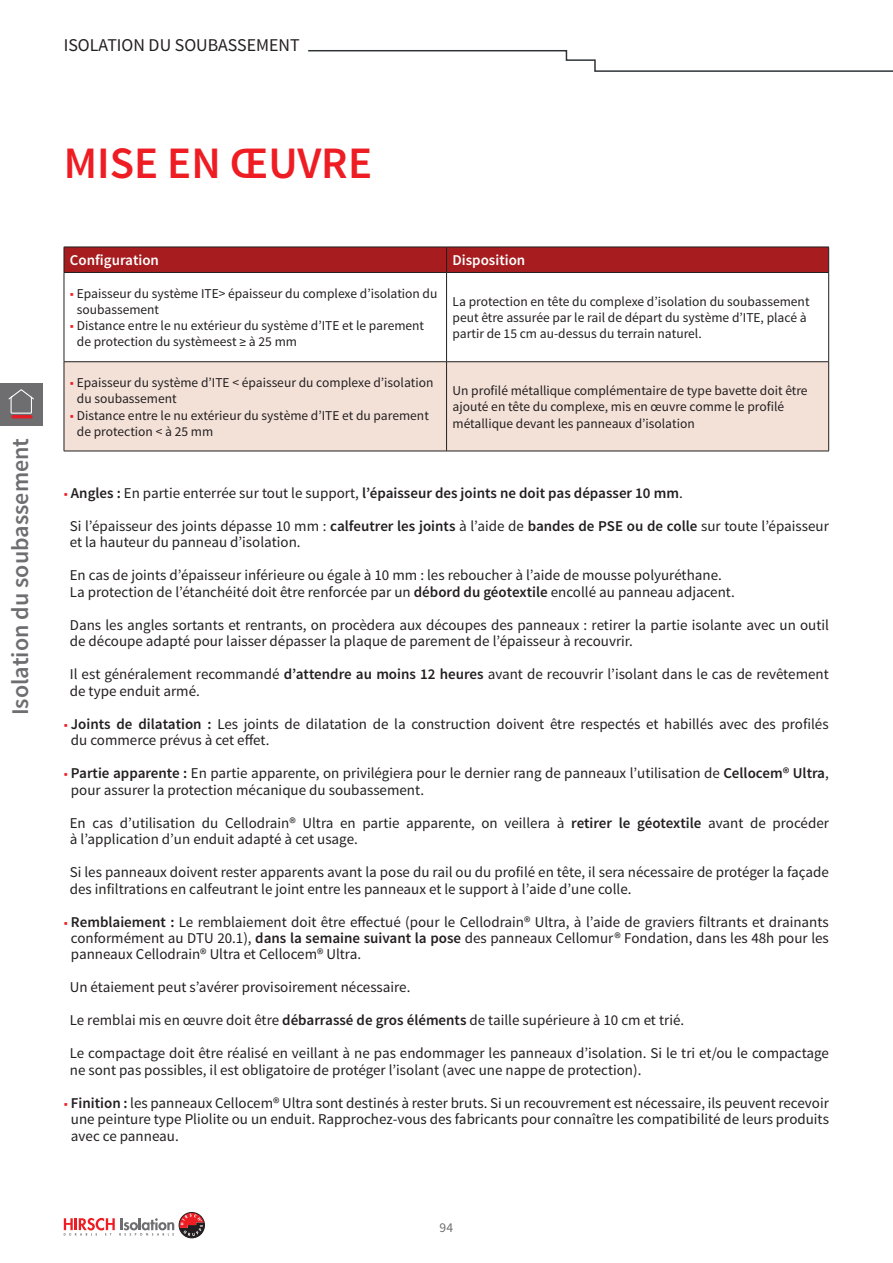
<style>
.page{position:relative;width:893px;height:1263px;background:#fff}
.page>*{position:absolute;margin:0;border:0;box-sizing:border-box;transform-origin:0 0}
.t1{font:600 45px "Source Sans Pro";color:#ee1d23}
.t2{font:600 24px "Source Sans Pro";color:#6e6d70}
.t3{font:18px "Source Sans Pro";color:#231f20}
.t4{font:15px/16.5px "Source Sans Pro";color:#231f20}
.t5{font:600 15px "Source Sans Pro";color:#fff}
.t6{font:13.5px/16.2px "Source Sans Pro";color:#231f20}
.t7{font:13.5px "Source Sans Pro";color:#6e6d70}
.s1{color:#ee1d23}
.s2{font-size:13.5px;color:#ee1d23}
.s3{font-weight:600}
</style>
<div class="page">
<svg style="left:64px;top:1212px;width:141px;height:26px"></svg>
<div style="left:65px;top:362px;width:763px;height:89px;background:#f3e1d8"></div>
<div style="left:64px;top:247px;width:765px;height:25px;background:#a61c1f"></div>
<hr style="left:64px;top:272px;width:382px;height:1px;background:#231f20">
<hr style="left:64px;top:273px;width:1px;height:89px;background:#231f20">
<hr style="left:446px;top:272px;width:383px;height:1px;background:#231f20">
<hr style="left:446px;top:273px;width:1px;height:89px;background:#231f20">
<hr style="left:828px;top:273px;width:1px;height:89px;background:#231f20">
<hr style="left:64px;top:361px;width:382px;height:1px;background:#231f20">
<hr style="left:64px;top:362px;width:1px;height:89px;background:#231f20">
<hr style="left:446px;top:361px;width:383px;height:1px;background:#231f20">
<hr style="left:446px;top:362px;width:1px;height:89px;background:#231f20">
<hr style="left:828px;top:362px;width:1px;height:89px;background:#231f20">
<hr style="left:64px;top:451px;width:765px;height:1px;background:#231f20">
<div style="left:0;top:383px;width:43px;height:42px;background:#6e6d70"></div>
<svg style="left:9px;top:389px;width:25px;height:25px"></svg>
<hr style="left:13px;top:415px;width:18px;height:3px;background:#e41e25">
<svg style="left:308px;top:50px;width:585px;height:22px"></svg>
<p class="t3" style="left:64px;top:36px;width:237px">ISOLATION DU SOUBASSEMENT</p>
<h2 class="t2" style="left:9px;top:715px;width:279px;rotate:-90deg">Isolation du soubassement</h2>
<h1 class="t1" style="left:64px;top:142px;width:310px">MISE EN ŒUVRE</h1>
<p class="t5" style="left:70px;top:253px;width:90px">Configuration</p>
<p class="t5" style="left:452px;top:253px;width:74px">Disposition</p>
<p class="t6" style="left:77px;top:286px;width:362px;text-indent:-7px"><span class="s1">■</span> Epaisseur du système ITE&gt; épaisseur du complexe d’isolation du soubassement</p>
<p class="t6" style="left:77px;top:318px;width:349px;text-indent:-7px"><span class="s1">■</span> Distance entre le nu extérieur du système d’ITE et le parement de protection du systèmeest ≥ à 25 mm</p>
<p class="t6" style="left:452px;top:294px;width:358px">La protection en tête du complexe d’isolation du soubassement peut être assurée par le rail de départ du système d’ITE, placé à partir de 15 cm au-dessus du terrain naturel.</p>
<p class="t6" style="left:77px;top:375px;width:358px;text-indent:-7px"><span class="s1">■</span> Epaisseur du système d’ITE &lt; épaisseur du complexe d’isolation du soubassement</p>
<p class="t6" style="left:77px;top:407px;width:353px;text-indent:-7px"><span class="s1">■</span> Distance entre le nu extérieur du système d’ITE et du parement de protection &lt; à 25 mm</p>
<p class="t6" style="left:452px;top:383px;width:357px">Un profilé métallique complémentaire de type bavette doit être ajouté en tête du complexe, mis en œuvre comme le profilé métallique devant les panneaux d’isolation</p>
<p class="t4" style="left:70px;top:477px;width:760px;line-height:33px;text-indent:-6px"><span class="s2">■</span> <span class="s3">Angles :</span> En partie enterrée sur tout le support, <span class="s3">l’épaisseur des joints ne doit pas dépasser 10 mm</span>.<br>Si l’épaisseur des joints dépasse 10 mm : <span class="s3">calfeutrer les joints</span> à l’aide de <span class="s3">bandes de PSE ou de colle</span> sur toute l’épaisseur</p>
<p class="t4" style="left:70px;top:526px;width:653px;line-height:33px">et la hauteur du panneau d’isolation.<br>En cas de joints d’épaisseur inférieure ou égale à 10 mm : les reboucher à l’aide de mousse polyuréthane.</p>
<p class="t4" style="left:70px;top:576px;width:761px;line-height:33px">La protection de l’étanchéité doit être renforcée par un <span class="s3">débord du géotextile</span> encollé au panneau adjacent.<br>Dans les angles sortants et rentrants, on procèdera aux découpes des panneaux : retirer la partie isolante avec un outil</p>
<p class="t4" style="left:70px;top:625px;width:760px;line-height:33px">de découpe adapté pour laisser dépasser la plaque de parement de l’épaisseur à recouvrir.<br>Il est généralement recommandé <span class="s3">d’attendre au moins 12 heures</span> avant de recouvrir l’isolant dans le cas de revêtement</p>
<p class="t4" style="left:70px;top:683px;width:132px">de type enduit armé.</p>
<p class="t4" style="left:71px;top:716px;width:759px;text-indent:-7px"><span class="s2">■</span> <span class="s3">Joints de dilatation :</span> Les joints de dilatation de la construction doivent être respectés et habillés avec des profilés du commerce prévus à cet e-et.</p>
<p class="t4" style="left:71px;top:765px;width:759px;text-indent:-7px"><span class="s2">■</span> <span class="s3">Partie apparente :</span> En partie apparente, on privilégiera pour le dernier rang de panneaux l’utilisation de <span class="s3">Cellocem® Ultra</span>, pour assurer la protection mécanique du soubassement.</p>
<p class="t4" style="left:70px;top:815px;width:761px">En cas d’utilisation du Cellodrain® Ultra en partie apparente, on veillera à <span class="s3">retirer le géotextile</span> avant de procéder à l’application d’un enduit adapté à cet usage.</p>
<p class="t4" style="left:70px;top:864px;width:760px">Si les panneaux doivent rester apparents avant la pose du rail ou du profilé en tête, il sera nécessaire de protéger la façade des infiltrations en calfeutrant le joint entre les panneaux et le support à l’aide d’une colle.</p>
<p class="t4" style="left:71px;top:914px;width:759px;text-align:justify;text-indent:-7px"><span class="s2">■</span> <span class="s3">Remblaiement :</span> Le remblaiement doit être e-ectué (pour le Cellodrain® Ultra, à l’aide de graviers filtrants et drainants conformément au DTU 20.1), <span class="s3">dans la semaine suivant la pose</span> des panneaux Cellomur® Fondation, dans les 48h pour les panneaux Cellodrain® Ultra et Cellocem® Ultra.</p>
<p class="t4" style="left:70px;top:972px;width:761px;line-height:33px">Un étaiement peut s’avérer provisoirement nécessaire.<br>Le remblai mis en œuvre doit être <span class="s3">débarrassé de gros éléments</span> de taille supérieure à 10 cm et trié.<br>Le compactage doit être réalisé en veillant à ne pas endommager les panneaux d’isolation. Si le tri et/ou le compactage</p>
<p class="t4" style="left:70px;top:1062px;width:573px">ne sont pas possibles, il est obligatoire de protéger l’isolant (avec une nappe de protection).</p>
<p class="t4" style="left:71px;top:1095px;width:759px;text-align:justify;text-indent:-7px"><span class="s2">■</span> <span class="s3">Finition :</span> les panneaux Cellocem® Ultra sont destinés à rester bruts. Si un recouvrement est nécessaire, ils peuvent recevoir une peinture type Pliolite ou un enduit. Rapprochez-vous des fabricants pour connaître les compatibilité de leurs produits avec ce panneau.</p>
<p class="t7" style="left:440px;top:1221px;width:15px">94</p>
</div>
